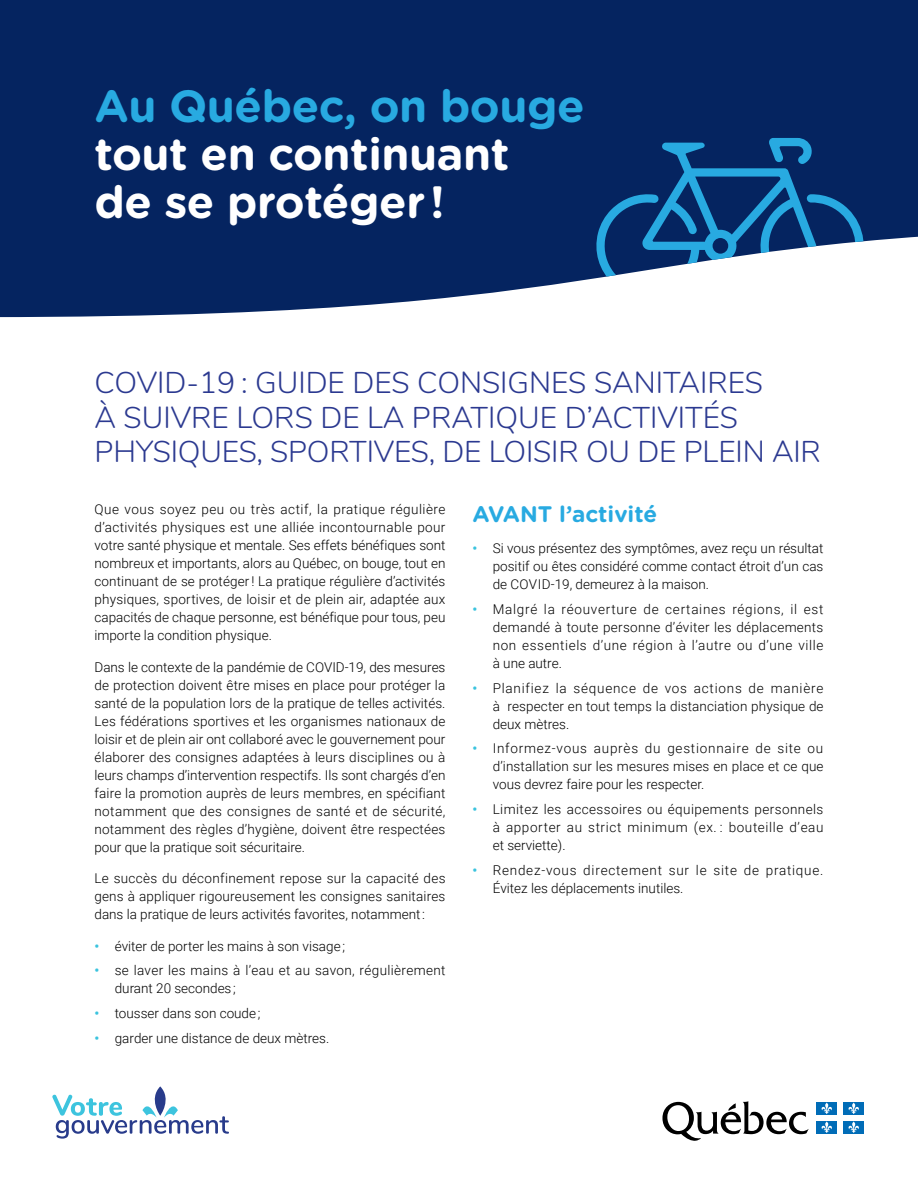
<style>
.page{position:relative;width:918px;height:1188px;background:#fff}
.page>*{position:absolute;margin:0;border:0;box-sizing:border-box;transform-origin:0 0}
.t1{font:700 45.15px/48.3px "Gotham Rounded";letter-spacing:-.01em;color:#fff}
.t2{font:700 45.15px "Gotham Rounded";letter-spacing:-.01em;color:#28aae1}
.t3{font:300 30px/34.5px "Nunito";letter-spacing:-.005em;color:#2b3990}
.t4{font:700 22.5px "Gotham Rounded";color:#28aae1}
.t5{font:300 13.5px/18px "Roboto";color:#000;text-align:justify}
.t6{font:300 13.5px/18px "Roboto";letter-spacing:.055em;color:#000}
.t7{font:300 13.5px/18px "Roboto";letter-spacing:.025em;color:#000}
.s1{font-weight:700;color:#3bc3de}
</style>
<div class="page">
<img style="left:53px;top:1086px;width:176px;height:53px">
<img style="left:662px;top:1101px;width:202px;height:40px">
<svg style="left:0;top:0;width:918px;height:317px;background:#18356c"></svg>
<svg style="left:593px;top:138px;width:275px;height:145px"></svg>
<h1 class="t2" style="left:94px;top:72px;width:492px">Au Québec, on bouge</h1>
<h1 class="t1" style="left:94px;top:128px;width:417px">tout en continuant de se protéger !</h1>
<h2 class="t3" style="left:94px;top:364px;width:728px">COVID-19 : GUIDE DES CONSIGNES SANITAIRES<br>À SUIVRE LORS DE LA PRATIQUE D’ACTIVITÉS<br>PHYSIQUES, SPORTIVES, DE LOISIR OU DE PLEIN AIR</h2>
<p class="t5" style="left:94px;top:500px;width:353px">Que vous soyez peu ou très actif, la pratique régulière d’activités physiques est une alliée incontournable pour votre santé physique et mentale. Ses effets bénéfiques sont nombreux et importants, alors au Québec, on bouge, tout en continuant de se protéger ! La pratique régulière d’activités physiques, sportives, de loisir et de plein air, adaptée aux capacités de chaque personne, est bénéfique pour tous, peu importe la condition physique.</p>
<p class="t5" style="left:94px;top:657px;width:353px">Dans le contexte de la pandémie de COVID-19, des mesures de protection doivent être mises en place pour protéger la santé de la population lors de la pratique de telles activités.<br>Les fédérations sportives et les organismes nationaux de loisir et de plein air ont collaboré avec le gouvernement pour élaborer des consignes adaptées à leurs disciplines ou à leurs champs d’intervention respectifs. Ils sont chargés d’en faire la promotion auprès de leurs membres, en spécifiant notamment que des consignes de santé et de sécurité, notamment des règles d’hygiène, doivent être respectées pour que la pratique soit sécuritaire.</p>
<p class="t5" style="left:94px;top:869px;width:353px">Le succès du déconfinement repose sur la capacité des gens à appliquer rigoureusement les consignes sanitaires dans la pratique de leurs activités favorites, notamment :</p>
<p class="t5" style="left:94px;top:936px;width:252px"><span class="s1">•</span> éviter de porter les mains à son visage ;</p>
<p class="t7" style="left:115px;top:961px;width:332px;text-indent:-20px"><span class="s1">•</span> se laver les mains à l’eau et au savon, régulièrement durant 20 secondes ;</p>
<p class="t5" style="left:94px;top:1004px;width:167px"><span class="s1">•</span> tousser dans son coude ;</p>
<p class="t5" style="left:94px;top:1029px;width:236px"><span class="s1">•</span> garder une distance de deux mètres.</p>
<h3 class="t4" style="left:472px;top:497px;width:186px">AVANT l’activité</h3>
<p class="t5" style="left:493px;top:539px;width:332px;text-indent:-20px"><span class="s1">•</span> Si vous présentez des symptômes, avez reçu un résultat positif ou êtes considéré comme contact étroit d’un cas de COVID-19, demeurez à la maison.</p>
<p class="t5" style="left:493px;top:600px;width:332px;text-indent:-20px"><span class="s1">•</span> Malgré la réouverture de certaines régions, il est demandé à toute personne d’éviter les déplacements non essentiels d’une région à l’autre ou d’une ville à une autre.</p>
<p class="t5" style="left:493px;top:678px;width:332px;text-indent:-20px"><span class="s1">•</span> Planifiez la séquence de vos actions de manière à respecter en tout temps la distanciation physique de deux mètres.</p>
<p class="t5" style="left:493px;top:739px;width:332px;text-indent:-20px"><span class="s1">•</span> Informez-vous auprès du gestionnaire de site ou d’installation sur les mesures mises en place et ce que vous devrez faire pour les respecter.</p>
<p class="t5" style="left:493px;top:800px;width:332px;text-indent:-20px"><span class="s1">•</span> Limitez les accessoires ou équipements personnels à apporter au strict minimum (ex. : bouteille d’eau et serviette).</p>
<p class="t6" style="left:493px;top:861px;width:332px;text-indent:-20px"><span class="s1">•</span> Rendez-vous directement sur le site de pratique.<br>Évitez les déplacements inutiles.</p>
</div>
